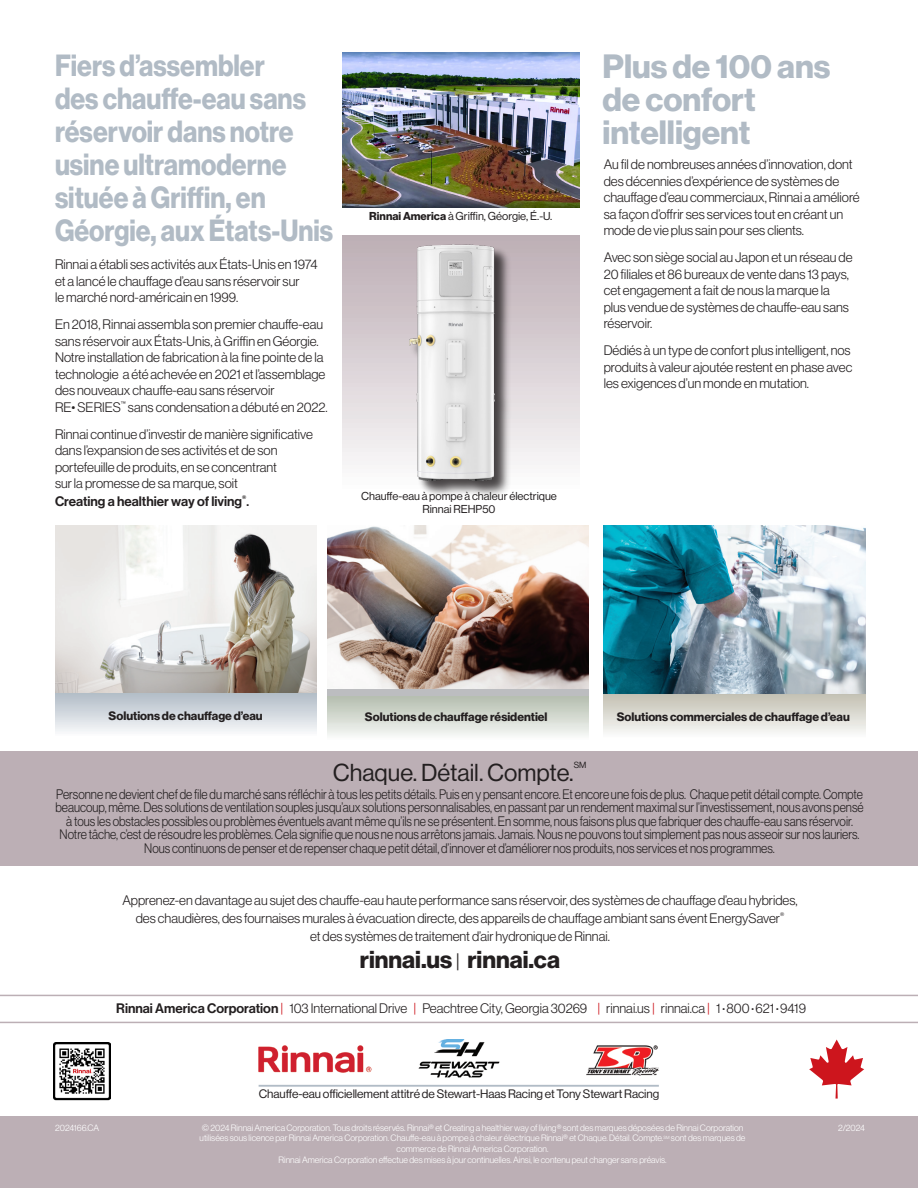
<style>
.page{position:relative;width:918px;height:1188px;background:#fff}
.page>*{position:absolute;margin:0;border:0;box-sizing:border-box;transform-origin:0 0}
.t1{font:33px/33px "N Haas Grotesk DS Pro 75 Bd";color:#b1bbc5}
.t2{font:30px/33px "N Haas Grotesk DS Pro 75 Bd";color:#b1bbc5;scale:.88 1}
.t3{font:24px "N Haas Grotesk DS Pro 55 Rg";color:#231f20}
.t4{font:24px "N Haas Grotesk DS Pro 75 Bd";color:#231f20}
.t5{font:18px "N Haas Grotesk DS Pro 55 Rg";color:#231f20}
.body_copy{font:13.5px/16.5px "N Haas Grotesk DS Pro 45 Lt";color:#231f20}
.body_copy-2{font:13.5px/13.5px "N Haas Grotesk DS Pro 45 Lt";color:#231f20;text-align:center;scale:.9 1}
.t6{font:13.5px "N Haas Grotesk DS Pro 65 Md";color:#231f20}
.t7{font:12px "N Haas Grotesk DS Pro 75 Bd";color:#231f20}
.t8{font:12px "N Haas Grotesk DS Pro 55 Rg";letter-spacing:-.005em;color:#231f20}
.t9{font:11.25px/13.5px "N Haas Grotesk DS Pro 55 Rg";color:#231f20;text-align:center}
.t10{font:9px/10.8px "N Haas Grotesk DS Pro 45 Lt";color:#fff;text-align:center}
.t11{font:8.7px "N Haas Grotesk DS Pro 55 Rg";color:#231f20}
.s1{font-family:"N Haas Grotesk DS Pro 75 Bd"}
.s2{font-family:"N Haas Grotesk DS Pro 45 Lt";font-size:19.5px}
.s3{font-family:"N Haas Grotesk DS Pro 65 Md"}
.s4{color:#cd151d}
.s5{font-size:9px}
</style>
<div class="page">
<div style="left:342px;top:235px;width:237px;height:256px;background:linear-gradient(to bottom,#bbacb3,#fcfcfc)"></div>
<div style="left:0;top:1116px;width:918px;height:72px;background:#bcafb5"></div>
<img style="left:342px;top:53px;width:238px;height:154px">
<div style="left:603px;top:692px;width:262px;height:46px;background:linear-gradient(to bottom,#c0bdae,#fafbfa)"></div>
<img style="left:603px;top:526px;width:262px;height:167px">
<div style="left:327px;top:694px;width:262px;height:46px;background:linear-gradient(to bottom,#b0baab,#f9faf9)"></div>
<svg style="left:327px;top:688px;width:262px;height:7px;background:#c1c1c3"></svg>
<img style="left:327px;top:526px;width:262px;height:162px">
<div style="left:55px;top:692px;width:261px;height:45px;background:linear-gradient(to bottom,#afbac5,#fcfdfe)"></div>
<img style="left:55px;top:526px;width:261px;height:167px">
<div style="left:0;top:751px;width:918px;height:115px;background:#bcafb5"></div>
<div style="left:413px;top:248px;width:100px;height:249px;background:#231f20;opacity:.5"></div>
<img style="left:408px;top:240px;width:91px;height:245px">
<img style="left:259px;top:1040px;width:400px;height:47px">
<hr style="left:0;top:1022px;width:918px;height:1px;background:#bcafb5">
<hr style="left:0;top:995px;width:918px;height:1px;background:#bcafb5">
<img style="left:54px;top:1042px;width:57px;height:59px">
<svg style="left:809px;top:1040px;width:55px;height:59px"></svg>
<p class="t2" style="left:55px;top:49px;width:287px">Fiers d’assembler des chauffe-eau sans réservoir dans notre usine ultramoderne</p>
<p class="t2" style="left:55px;top:181px;width:318px">située à Griffin, en<br>Géorgie, aux États-Unis</p>
<p class="body_copy" style="left:55px;top:257px;width:264px">Rinnai a établi ses activités aux États-Unis en 1974 et a lancé le chauffage d’eau sans réservoir sur<br>le marché nord-américain en 1999.</p>
<p class="body_copy" style="left:55px;top:317px;width:272px">En 2018, Rinnai assembla son premier chauffe-eau sans réservoir aux États-Unis, à Griffin en Géorgie.<br>Notre installation de fabrication à la fine pointe de la technologie a été achevée en 2021 et l’assemblage des nouveaux chauffe-eau sans réservoir</p>
<p class="body_copy" style="left:55px;top:399px;width:274px">RE• SERIES<sup>™</sup> sans condensation a débuté en 2022.</p>
<p class="body_copy" style="left:55px;top:426px;width:259px">Rinnai continue d’investir de manière significative dans l’expansion de ses activités et de son portefeuille de produits, en se concentrant</p>
<p class="body_copy" style="left:55px;top:476px;width:185px">sur la promesse de sa marque, soit</p>
<p class="t6" style="left:55px;top:493px;width:193px">Creating a healthier way of living<sup>®</sup></p>
<p class="t5" style="left:246px;top:489px;width:5px">.</p>
<p class="t9" style="left:369px;top:210px;width:185px"><span class="s1">Rinnai America</span> à Griffin, Géorgie, É.-U.</p>
<p class="t9" style="left:361px;top:489px;width:197px">Chauffe-eau à pompe à chaleur électrique<br>Rinnai REHP50</p>
<p class="t1" style="left:603px;top:51px;width:229px">Plus de 100 ans de confort intelligent</p>
<p class="body_copy" style="left:604px;top:156px;width:257px">Au fil de nombreuses années d’innovation, dont des décennies d’expérience de systèmes de chauffage d’eau commerciaux, Rinnai a amélioré sa façon d’offrir ses services tout en créant un mode de vie plus sain pour ses clients.</p>
<p class="body_copy" style="left:604px;top:249px;width:250px">Avec son siège social au Japon et un réseau de 20 filiales et 86 bureaux de vente dans 13 pays, cet engagement a fait de nous la marque la plus vendue de systèmes de chauffe-eau sans réservoir.</p>
<p class="body_copy" style="left:604px;top:342px;width:250px">Dédiés à un type de confort plus intelligent, nos produits à valeur ajoutée restent en phase avec les exigences d’un monde en mutation.</p>
<p class="t7" style="left:109px;top:709px;width:156px">Solutions de chauffage d’eau</p>
<p class="t7" style="left:365px;top:710px;width:184px">Solutions de chauffage résidentiel</p>
<p class="t7" style="left:617px;top:709px;width:235px">Solutions commerciales de chauffage d’eau</p>
<p class="t3" style="left:333px;top:759px;width:243px">Chaque. Détail. Compte.</p>
<p class="t11" style="left:574px;top:760px;width:14px">SM</p>
<p class="body_copy-2" style="left:55px;top:787px;width:900px">Personne ne devient chef de file du marché sans réfléchir à tous les petits détails. Puis en y pensant encore. Et encore une fois de plus. Chaque petit détail compte. Compte beaucoup, même. Des solutions de ventilation souples jusqu’aux solutions personnalisables, en passant par un rendement maximal sur l’investissement, nous avons pensé à tous les obstacles possibles ou problèmes éventuels avant même qu’ils ne se présentent. En somme, nous faisons plus que fabriquer des chauffe-eau sans réservoir.<br>Notre tâche, c’est de résoudre les problèmes. Cela signifie que nous ne nous arrêtons jamais. Jamais. Nous ne pouvons tout simplement pas nous asseoir sur nos lauriers.<br>Nous continuons de penser et de repenser chaque petit détail, d’innover et d’améliorer nos produits, nos services et nos programmes.</p>
<p class="body_copy" style="left:122px;top:892px;width:677px">Apprenez-en davantage au sujet des chauffe-eau haute performance sans réservoir, des systèmes de chauffage d’eau hybrides,</p>
<p class="body_copy" style="left:136px;top:910px;width:650px">des chaudières, des fournaises murales à évacuation directe, des appareils de chauffage ambiant sans évent EnergySaver<sup>®</sup></p>
<p class="body_copy" style="left:310px;top:928px;width:301px">et des systèmes de traitement d’air hydronique de Rinnai.</p>
<p class="t4" style="left:360px;top:945px;width:202px">rinnai.us <span class="s2">|</span> rinnai.ca</p>
<p class="body_copy" style="left:116px;top:1000px;width:691px"><span class="s3">Rinnai America Corporation</span> <span class="s4">|</span> 103 International Drive <span class="s4">|</span> Peachtree City, Georgia 30269 <span class="s4">|</span> rinnai.us <span class="s4">|</span> rinnai.ca <span class="s4">|</span> 1 <span class="s5">•</span> 800 <span class="s5">•</span> 621 <span class="s5">•</span> 9419</p>
<p class="t8" style="left:259px;top:1087px;width:402px">Chauffe-eau officiellement attitré de Stewart-Haas Racing et Tony Stewart Racing</p>
<p class="t10" style="left:55px;top:1122px;width:46px">2024166.CA</p>
<p class="t10" style="left:200px;top:1122px;width:547px">© 2024 Rinnai America Corporation. Tous droits réservés. Rinnai® et Creating a healthier way of living® sont des marques déposées de Rinnai Corporation utilisées sous licence par Rinnai America Corporation. Chauffe-eau à pompe à chaleur électrique Rinnai® et Chaque. Détail. Compte.<sup>SM</sup> sont des marques de commerce de Rinnai America Corporation.<br>Rinnai America Corporation effectue des mises à jour continuelles. Ainsi, le contenu peut changer sans préavis.</p>
<p class="t10" style="left:838px;top:1122px;width:28px">2/2024</p>
</div>
